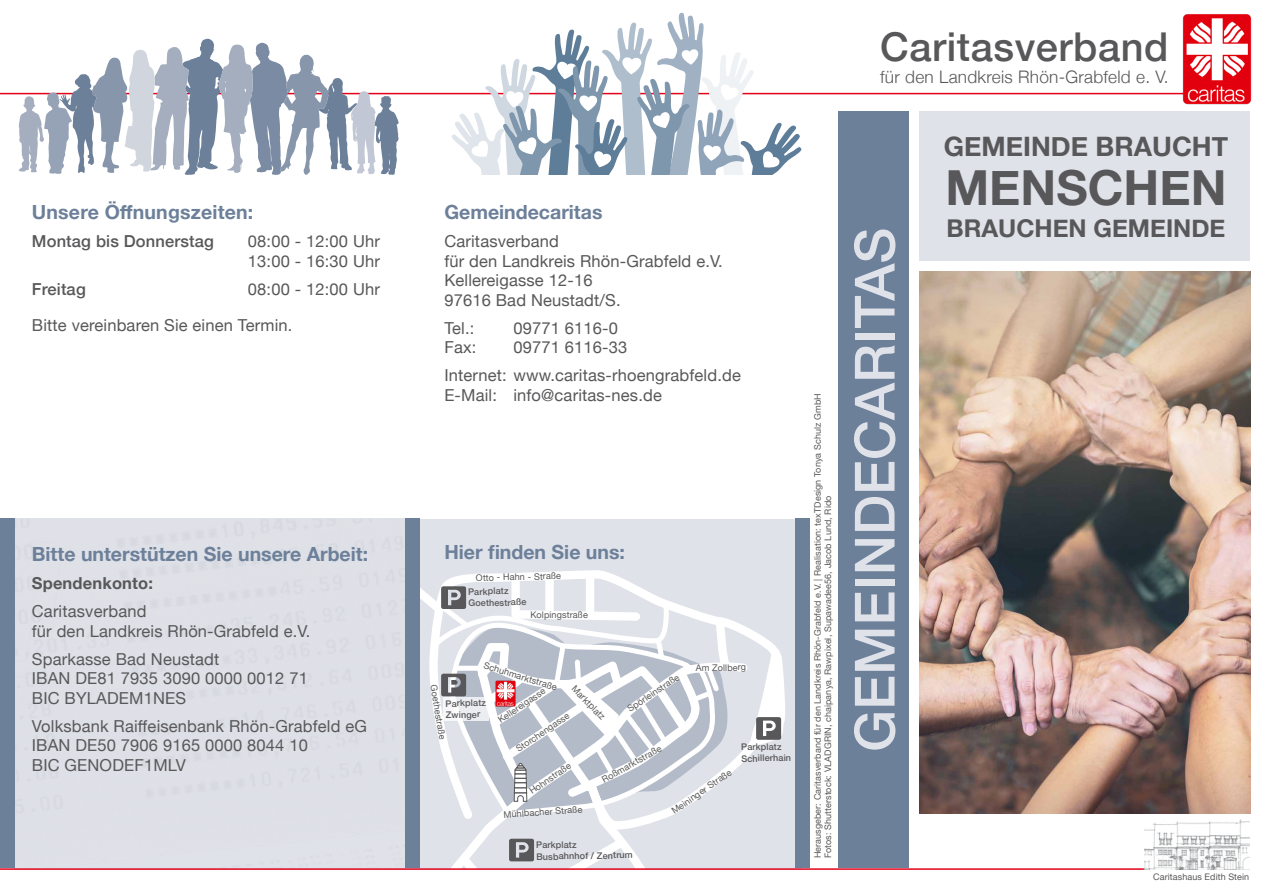
<style>
.page{position:relative;width:1263px;height:893px;background:#fff}
.page>*{position:absolute;margin:0;border:0;box-sizing:border-box;transform-origin:0 0}
.t1{font:500 55.5px "Helvetica Neue";color:#e0e2e9}
.t2{font:700 48.3px "Helvetica Neue";color:#58585a}
.t3{font:500 39.75px "Helvetica Neue";letter-spacing:.015em;color:#58585a}
.t4{font:700 26.85px "Helvetica Neue";color:#58585a}
.t5{font:700 24.45px "Helvetica Neue";color:#58585a}
.t6{font:700 19.5px "Helvetica Neue";color:#6d809a}
.t7{font:300 17.25px "Helvetica Neue";letter-spacing:.015em;color:#58585a}
.t8{font:16.5px/19.5px "Helvetica Neue";letter-spacing:.01em;color:#58585a}
.t9{font:500 16.5px "Helvetica Neue";letter-spacing:.01em;color:#58585a}
.t10{font:700 16.5px "Helvetica Neue";letter-spacing:.01em;color:#58585a}
.t11{font:9.15px "Helvetica Neue";letter-spacing:.005em;color:#58585a}
.t12{font:500 9.15px/11.4px "Helvetica Neue";color:#58585a}
.t13{font:9px/10.5px "Helvetica Neue";letter-spacing:.01em;color:#58585a}
</style>
<div class="page">
<div style="left:412px;top:519px;width:390px;height:349px;background:#e0e2e9"></div>
<div style="left:795px;top:518px;width:15px;height:350px;background:#6d809a"></div>
<div style="left:919px;top:111px;width:331px;height:149px;background:#e0e2e9"></div>
<img style="left:919px;top:271px;width:331px;height:543px">
<div style="left:838px;top:111px;width:71px;height:757px;background:#6d809a"></div>
<hr style="left:0;top:93px;width:1221px;height:1px;background:#e2001a">
<img style="left:1181px;top:14px;width:71px;height:91px">
<img style="left:1145px;top:820px;width:104px;height:50px">
<svg style="left:452px;top:12px;width:349px;height:163px"></svg>
<svg style="left:420px;top:570px;width:365px;height:298px"></svg>
<img style="left:495px;top:681px;width:20px;height:26px">
<div style="left:0;top:518px;width:15px;height:350px;background:#6d809a"></div>
<div style="left:405px;top:518px;width:15px;height:350px;background:#6d809a"></div>
<hr style="left:0;top:868px;width:1144px;height:2px;background:#e2001a">
<svg style="left:19px;top:39px;width:380px;height:136px"></svg>
<p class="t6" style="left:32px;top:197px;width:223px">Unsere Öffnungszeiten:</p>
<p class="t9" style="left:32px;top:228px;width:184px">Montag bis Donnerstag</p>
<p class="t8" style="left:248px;top:232px;width:133px">08:00 - 12:00 Uhr<br>13:00 - 16:30 Uhr</p>
<p class="t9" style="left:32px;top:275px;width:55px">Freitag</p>
<p class="t8" style="left:248px;top:280px;width:133px">08:00 - 12:00 Uhr</p>
<p class="t8" style="left:32px;top:316px;width:262px">Bitte vereinbaren Sie einen Termin.</p>
<p class="t6" style="left:32px;top:539px;width:338px">Bitte unterstützen Sie unsere Arbeit:</p>
<p class="t10" style="left:32px;top:571px;width:123px">Spendenkonto:</p>
<p class="t8" style="left:32px;top:603px;width:280px">Caritasverband<br>für den Landkreis Rhön-Grabfeld e.V.</p>
<p class="t8" style="left:32px;top:650px;width:277px">Sparkasse Bad Neustadt<br>IBAN DE81 7935 3090 0000 0012 71<br>BIC BYLADEM1NES</p>
<p class="t8" style="left:32px;top:717px;width:337px">Volksbank Raiffeisenbank Rhön-Grabfeld eG<br>IBAN DE50 7906 9165 0000 8044 10<br>BIC GENODEF1MLV</p>
<p class="t6" style="left:444px;top:197px;width:160px">Gemeindecaritas</p>
<p class="t8" style="left:444px;top:232px;width:280px">Caritasverband<br>für den Landkreis Rhön-Grabfeld e.V.<br>Kellereigasse 12-16<br>97616 Bad Neustadt/S.</p>
<p class="t8" style="left:444px;top:319px;width:31px">Tel.:</p>
<p class="t8" style="left:513px;top:319px;width:106px">09771 6116-0</p>
<p class="t8" style="left:444px;top:338px;width:33px">Fax:</p>
<p class="t8" style="left:444px;top:334px;width:298px;line-height:28px;text-indent:69px">09771 6116-33<br>Internet: www.caritas-rhoengrabfeld.de</p>
<p class="t8" style="left:444px;top:386px;width:219px">E-Mail: info@caritas-nes.de</p>
<p class="t6" style="left:444px;top:536px;width:182px">Hier finden Sie uns:</p>
<p class="t11" style="left:476px;top:571px;width:87px;rotate:-1deg">Otto - Hahn - Straße</p>
<p class="t11" style="left:530px;top:608px;width:59px">Kolpingstraße</p>
<p class="t12" style="left:468px;top:585px;width:60px;rotate:-1deg">Parkplatz<br>Goethestraße</p>
<p class="t11" style="left:486px;top:659px;width:78px;rotate:17deg">Schuhmarktstraße</p>
<p class="t11" style="left:695px;top:661px;width:52px;rotate:-1deg">Am Zollberg</p>
<p class="t11" style="left:625px;top:704px;width:62px;rotate:-34deg">Spörleinstraße</p>
<p class="t11" style="left:440px;top:683px;width:58px;rotate:81deg">Goethestraße</p>
<p class="t11" style="left:578px;top:682px;width:45px;rotate:46deg">Marktplatz</p>
<p class="t11" style="left:495px;top:715px;width:56px;rotate:-34deg">Kellereigasse</p>
<p class="t12" style="left:445px;top:697px;width:42px;rotate:-1deg">Parkplatz<br>Zwinger</p>
<p class="t11" style="left:513px;top:744px;width:64px;rotate:-34deg">Storchengasse</p>
<p class="t11" style="left:526px;top:786px;width:50px;rotate:-34deg">Hohnstraße</p>
<p class="t12" style="left:741px;top:741px;width:51px;rotate:-1deg">Parkplatz<br>Schillerhain</p>
<p class="t11" style="left:599px;top:774px;width:68px;rotate:-29deg">Roßmarktstraße</p>
<p class="t11" style="left:669px;top:806px;width:72px;rotate:-35deg">Meininger Straße</p>
<p class="t11" style="left:503px;top:808px;width:80px;rotate:-4deg">Mühlbacher Straße</p>
<p class="t12" style="left:536px;top:839px;width:98px;rotate:-1deg">Parkplatz<br>Busbahnhof / Zentrum</p>
<h3 class="t3" style="left:880px;top:14px;width:290px">Caritasverband</h3>
<p class="t7" style="left:880px;top:63px;width:290px">für den Landkreis Rhön-Grabfeld e. V.</p>
<p class="t13" style="left:813px;top:858px;width:467px;rotate:-90deg">Herausgeber: Caritasverband für den Landkreis Rhön-Grabfeld e.V. | Realisation: texTDesign Tonya Schulz GmbH<br>Fotos: Shutterstock: VLADGRIN, chaipanya, Rawpixel, Supawadee56, Jacob Lund, Rido</p>
<h1 class="t1" style="left:830px;top:752px;width:526px;rotate:-90deg">GEMEINDECARITAS</h1>
<h3 class="t4" style="left:944px;top:125px;width:286px">GEMEINDE BRAUCHT</h3>
<h2 class="t2" style="left:945px;top:150px;width:282px">MENSCHEN</h2>
<h3 class="t5" style="left:946px;top:209px;width:280px">BRAUCHEN GEMEINDE</h3>
<p class="t13" style="left:1153px;top:872px;width:97px">Caritashaus Edith Stein</p>
</div>
